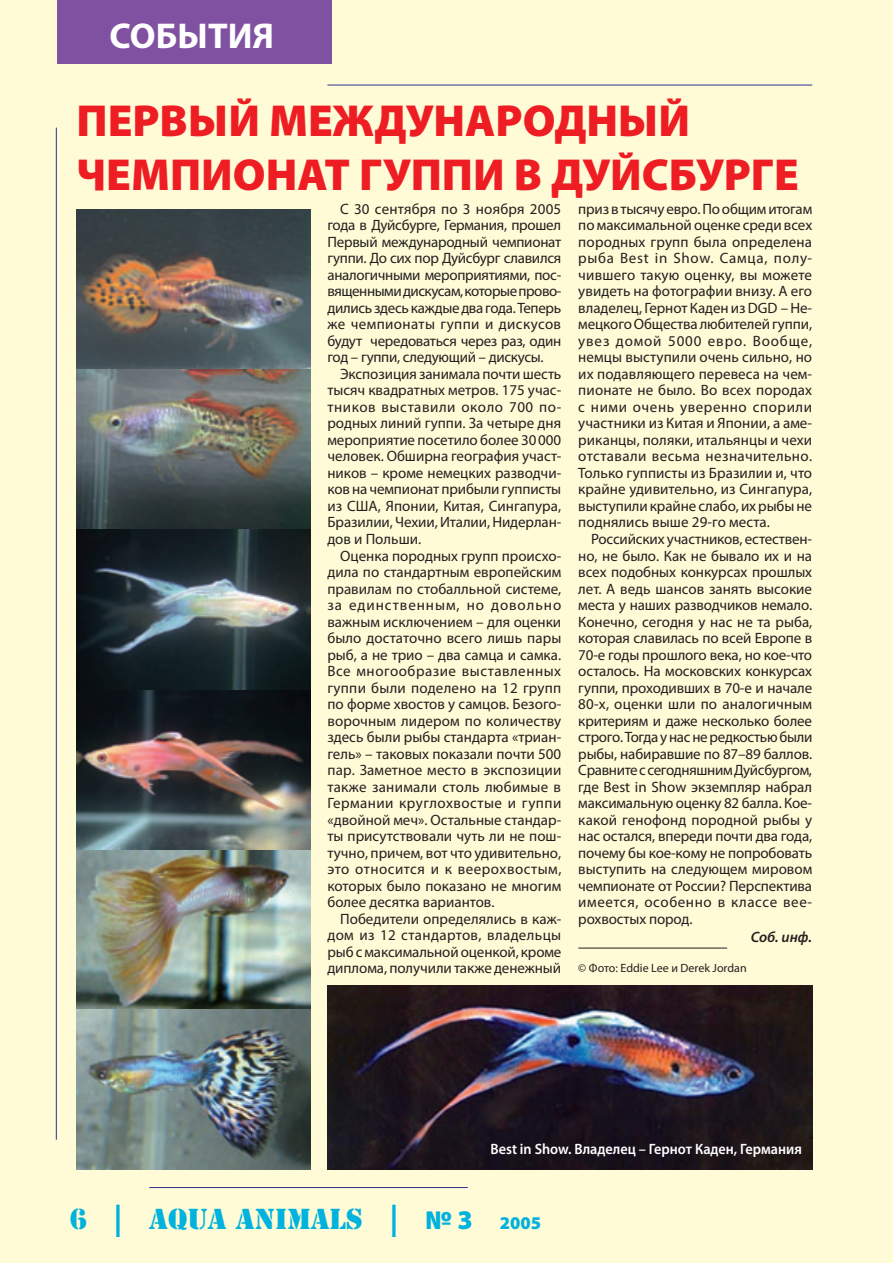
<style>
.page{position:relative;width:893px;height:1263px;background:#fffbd6}
.page>*{position:absolute;margin:0;border:0;box-sizing:border-box;transform-origin:0 0}
.t1{font:900 45px/54px "Myriad Pro";color:#ee1d23}
.t2{font:700 36px "Myriad Pro";color:#fff}
.t3{font:27px "Stencil Std";color:#00b2dd}
.t4{font:15px/16.5px "Myriad Pro";letter-spacing:-.005em;color:#231f20;text-align:justify}
.t5{font:600 15px "Myriad Pro";color:#fff;scale:.95 1}
.t6{font:italic 600 15px "Myriad Pro";color:#231f20}
.t7{font:12px "Myriad Pro";color:#231f20}
.s1{font-family:"Myriad Pro";font-weight:900}
.s2{font-family:"Myriad Pro";font-weight:900;font-size:18px}
</style>
<div class="page">
<div style="left:57px;top:0;width:275px;height:64px;background:#8051a1"></div>
<hr style="left:327px;top:85px;width:485px;height:1px;background:#2e3092">
<hr style="left:56px;top:128px;width:1px;height:1012px;background:#2e3092">
<hr style="left:149px;top:1187px;width:319px;height:1px;background:#2e3092">
<hr style="left:578px;top:948px;width:149px;height:1px;background:#231f20">
<img style="left:327px;top:986px;width:485px;height:183px">
<img style="left:76px;top:209px;width:235px;height:960px">
<h2 class="t2" style="left:109px;top:12px;width:166px">СОБЫТИЯ</h2>
<h1 class="t1" style="left:77px;top:92px;width:724px">ПЕРВЫЙ МЕЖДУНАРОДНЫЙ<br>ЧЕМПИОНАТ ГУППИ В ДУЙСБУРГЕ</h1>
<p class="t4" style="left:327px;top:200px;width:235px;text-indent:13px">С 30 сентября по 3 ноября 2005 года в Дуйсбурге, Германия, прошел Первый международный чемпионат гуппи. До сих пор Дуйсбург славился аналогичными мероприятиями, пос&shy;вященными дискусам, которые прово&shy;дились здесь каждые два года. Теперь же чемпионаты гуппи и дискусов будут чередоваться через раз, один год – гуппи, следующий – дискусы.</p>
<p class="t4" style="left:327px;top:365px;width:235px;text-indent:13px">Экспозиция занимала почти шесть тысяч квадратных метров. 175 учас&shy;тников выставили около 700 по&shy;родных линий гуппи. За четыре дня мероприятие посетило более 30000 человек. Обширна география участ&shy;ников – кроме немецких разводчи&shy;ков на чемпионат прибыли гупписты из США, Японии, Китая, Сингапура, Бразилии, Чехии, Италии, Нидерлан&shy;дов и Польши.</p>
<p class="t4" style="left:327px;top:547px;width:236px;text-indent:13px">Оценка породных групп происхо&shy;дила по стандартным европейским правилам по стобалльной системе, за единственным, но довольно важным исключением – для оценки было достаточно всего лишь пары рыб, а не трио – два самца и самка.<br>Все многообразие выставленных гуппи были поделено на 12 групп по форме хвостов у самцов. Безого&shy;ворочным лидером по количеству здесь были рыбы стандарта «триан&shy;гель» – таковых показали почти 500 пар. Заметное место в экспозиции также занимали столь любимые в Германии круглохвостые и гуппи «двойной меч». Остальные стандар&shy;ты присутствовали чуть ли не пош&shy;тучно, причем, вот что удивительно, это относится и к веерохвостым, которых было показано не многим более десятка вариантов.</p>
<p class="t4" style="left:327px;top:910px;width:235px;text-indent:13px">Победители определялись в каж&shy;дом из 12 стандартов, владельцы рыб с максимальной оценкой, кроме диплома, получили также денежный</p>
<p class="t4" style="left:578px;top:200px;width:235px">приз в тысячу евро. По общим итогам по максимальной оценке среди всех породных групп была определена рыба Best in Show. Самца, полу&shy;чившего такую оценку, вы можете увидеть на фотографии внизу. А его владелец, Гернот Каден из DGD – Не&shy;мецкого Общества любителей гуппи, увез домой 5000 евро. Вообще, немцы выступили очень сильно, но их подавляющего перевеса на чем&shy;пионате не было. Во всех породах с ними очень уверенно спорили участники из Китая и Японии, а аме&shy;риканцы, поляки, итальянцы и чехи отставали весьма незначительно.<br>Только гупписты из Бразилии и, что крайне удивительно, из Сингапура, выступили крайне слабо, их рыбы не поднялись выше 29-го места.</p>
<p class="t4" style="left:578px;top:530px;width:236px;text-indent:13px">Российских участников, естествен&shy;но, не было. Как не бывало их и на всех подобных конкурсах прошлых лет. А ведь шансов занять высокие места у наших разводчиков немало.<br>Конечно, сегодня у нас не та рыба, которая славилась по всей Европе в 70-е годы прошлого века, но кое-что осталось. На московских конкурсах гуппи, проходивших в 70-е и начале 80-х, оценки шли по аналогичным критериям и даже несколько более строго. Тогда у нас не редкостью были рыбы, набиравшие по 87–89 баллов.<br>Сравните с сегодняшним Дуйсбургом, где Best in Show экземпляр набрал максимальную оценку 82 балла. Кое&shy;какой генофонд породной рыбы у нас остался, впереди почти два года, почему бы кое-кому не попробовать выступить на следующем мировом чемпионате от России? Перспектива имеется, особенно в классе вее&shy;рохвостых пород.</p>
<p class="t6" style="left:751px;top:927px;width:63px">Соб. инф.</p>
<p class="t7" style="left:578px;top:961px;width:170px">© Фото: Eddie Lee и Derek Jordan</p>
<p class="t5" style="left:490px;top:1140px;width:329px">Best in Show. Владелец – Гернот Каден, Германия</p>
<h3 class="t3" style="left:114px;top:1201px;width:429px">| Aqua ANIMALS | <span class="s1">№ 3</span> <span class="s2">2005</span></h3>
</div>
